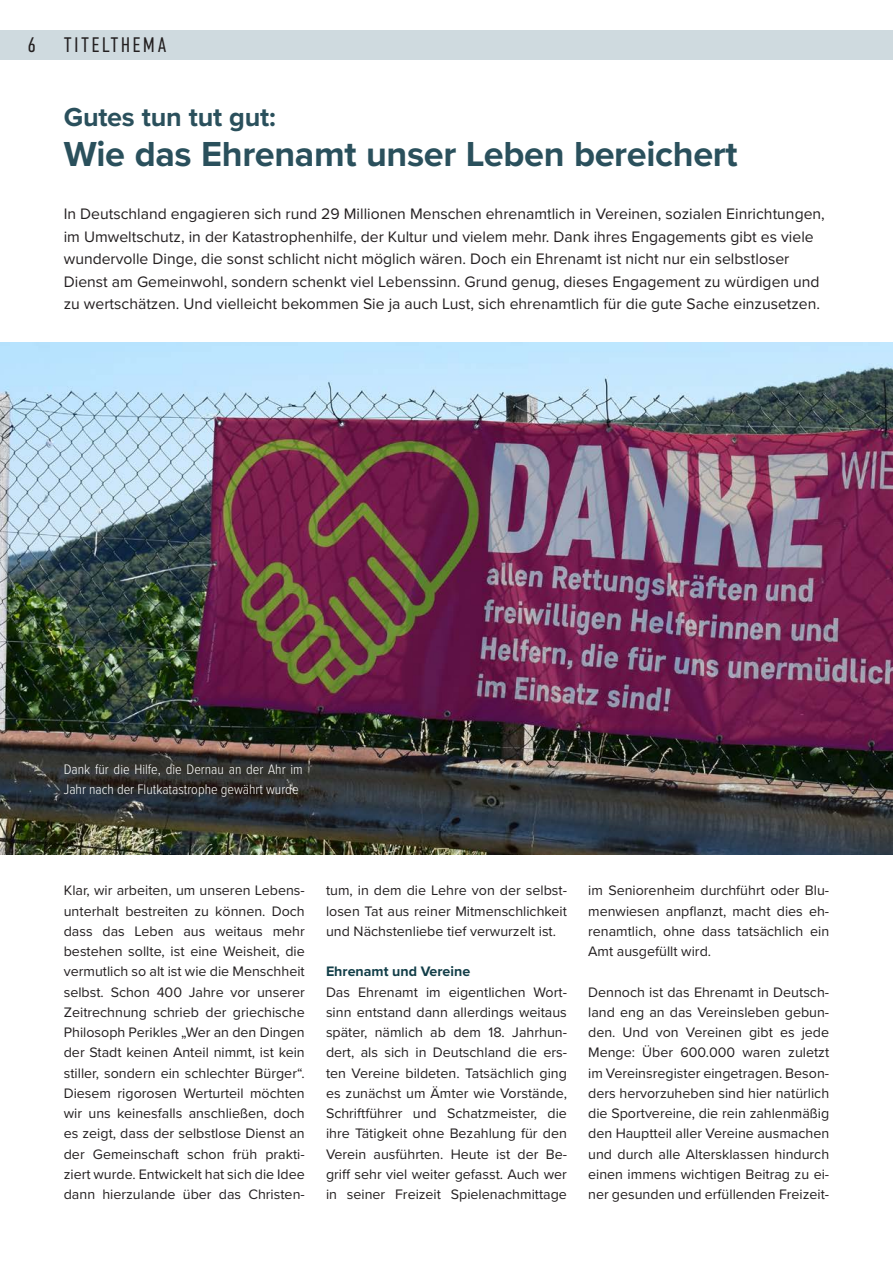
<style>
.page{position:relative;width:893px;height:1263px;background:#fff}
.page>*{position:absolute;margin:0;border:0;box-sizing:border-box;transform-origin:0 0}
.t1{font:700 36px "Proxima Nova";letter-spacing:-.01em;color:#2a505c}
.t2{font:700 27px "Proxima Nova";letter-spacing:-.01em;color:#2a505c}
.t3{font:300 21px "DIN Condensed";letter-spacing:.11em;color:#231f20}
.t4{font:15.75px/22.5px "Proxima Nova";color:#231f20}
.t5{font:14.25px/20.2px "Proxima Nova";color:#231f20;text-align:justify}
.t6{font:300 14.25px/20.2px "Proxima Nova Cond";color:#fff}
.t7{font:700 14.25px "Proxima Nova";color:#123e48}
</style>
<div class="page">
<div style="left:0;top:30px;width:893px;height:30px;background:#cfdadf"></div>
<img style="left:0;top:342px;width:893px;height:513px">
<h3 class="t3" style="left:28px;top:33px;width:10px">6</h3>
<h3 class="t3" style="left:64px;top:33px;width:104px">TITELTHEMA</h3>
<h2 class="t2" style="left:64px;top:97px;width:213px">Gutes tun tut gut:</h2>
<h1 class="t1" style="left:64px;top:127px;width:675px">Wie das Ehrenamt unser Leben bereichert</h1>
<p class="t4" style="left:64px;top:202px;width:763px">In Deutschland engagieren sich rund 29 Millionen Menschen ehrenamtlich in Vereinen, sozialen Einrichtungen, im Umweltschutz, in der Katastrophenhilfe, der Kultur und vielem mehr. Dank ihres Engagements gibt es viele wundervolle Dinge, die sonst schlicht nicht möglich wären. Doch ein Ehrenamt ist nicht nur ein selbstloser Dienst am Gemeinwohl, sondern schenkt viel Lebenssinn. Grund genug, dieses Engagement zu würdigen und zu wertschätzen. Und vielleicht bekommen Sie ja auch Lust, sich ehrenamtlich für die gute Sache einzusetzen.</p>
<p class="t6" style="left:64px;top:758px;width:240px">Dank für die Hilfe, die Dernau an der Ahr im<br>Jahr nach der Flutkatastrophe gewährt wurde</p>
<p class="t5" style="left:64px;top:880px;width:243px">Klar, wir arbeiten, um unseren Lebens&shy;unterhalt bestreiten zu können. Doch dass das Leben aus weitaus mehr bestehen sollte, ist eine Weisheit, die vermutlich so alt ist wie die Menschheit selbst. Schon 400 Jahre vor unserer Zeitrechnung schrieb der griechische Philosoph Perikles „Wer an den Dingen der Stadt keinen Anteil nimmt, ist kein stiller, sondern ein schlechter Bürger“.<br>Diesem rigorosen Werturteil möchten wir uns keinesfalls anschließen, doch es zeigt, dass der selbstlose Dienst an der Gemeinschaft schon früh prakti&shy;ziert wurde. Entwickelt hat sich die Idee dann hierzulande über das Christen-</p>
<p class="t5" style="left:326px;top:880px;width:242px">tum, in dem die Lehre von der selbst&shy;losen Tat aus reiner Mitmenschlichkeit und Nächstenliebe tief verwurzelt ist.</p>
<p class="t7" style="left:326px;top:961px;width:146px">Ehrenamt und Vereine</p>
<p class="t5" style="left:326px;top:981px;width:242px">Das Ehrenamt im eigentlichen Wort&shy;sinn entstand dann allerdings weitaus später, nämlich ab dem 18. Jahrhun&shy;dert, als sich in Deutschland die ers&shy;ten Vereine bildeten. Tatsächlich ging es zunächst um Ämter wie Vorstände, Schriftführer und Schatzmeister, die ihre Tätigkeit ohne Bezahlung für den Verein ausführten. Heute ist der Be&shy;griff sehr viel weiter gefasst. Auch wer in seiner Freizeit Spielenachmittage</p>
<p class="t5" style="left:588px;top:880px;width:243px">im Seniorenheim durchführt oder Blu&shy;menwiesen anpflanzt, macht dies eh&shy;renamtlich, ohne dass tatsächlich ein Amt ausgefüllt wird.</p>
<p class="t5" style="left:588px;top:981px;width:243px">Dennoch ist das Ehrenamt in Deutsch&shy;land eng an das Vereinsleben gebun&shy;den. Und von Vereinen gibt es jede Menge: Über 600.000 waren zuletzt im Vereinsregister eingetragen. Beson&shy;ders hervorzuheben sind hier natürlich die Sportvereine, die rein zahlenmäßig den Hauptteil aller Vereine ausmachen und durch alle Altersklassen hindurch einen immens wichtigen Beitrag zu ei&shy;ner gesunden und erfüllenden Freizeit-</p>
</div>
